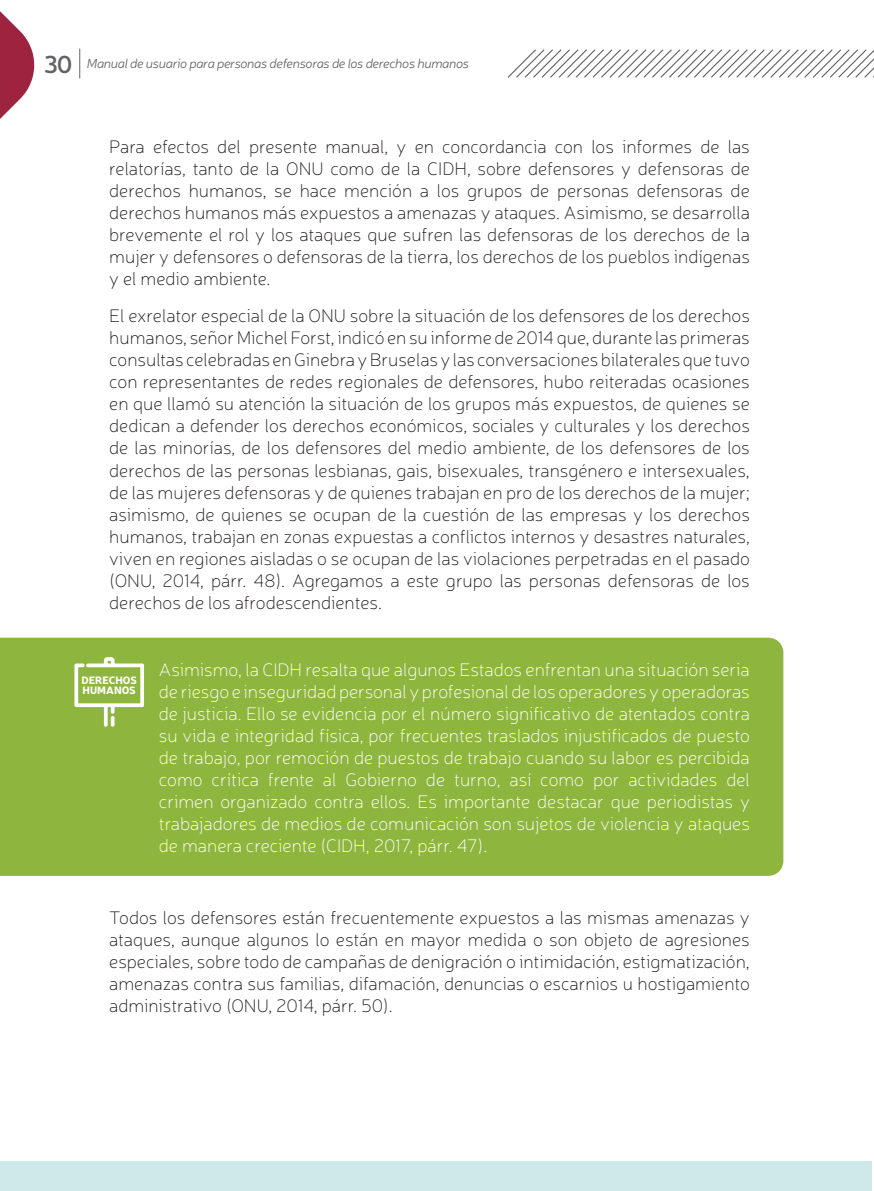
<style>
.page{position:relative;width:874px;height:1191px;background:#fff}
.page>*{position:absolute;margin:0;border:0;box-sizing:border-box;transform-origin:0 0}
.CAJA_DE_TEXTO{font:100 18.38px/22.1px "Neris";color:#231f20;text-align:justify}
.RES{font:100 18.38px/22.1px "Neris";color:#fff;text-align:justify}
.t1{font:italic 300 13.12px "Neris";letter-spacing:-.025em;color:#636366}
.CAJA_DE_TEXTO-2{font:900 10.5px/10.5px "Neris";color:#fff}
.s1{font-weight:600;font-style:normal;font-size:24.5px}
</style>
<div class="page">
<div style="left:0;top:1161px;width:871px;height:30px;background:#cee9e9"></div>
<svg style="left:79px;top:49px;width:1px;height:29px"></svg>
<div style="left:0;top:637px;width:783px;height:239px;background:#8eb63e"></div>
<svg style="left:0;top:11px;width:35px;height:108px"></svg>
<svg style="left:507px;top:49px;width:366px;height:29px"></svg>
<svg style="left:74px;top:656px;width:71px;height:71px"></svg>
<p class="t1" style="left:44px;top:55px;width:426px"><span class="s1">30</span> Manual de usuario para personas defensoras de los derechos humanos</p>
<p class="CAJA_DE_TEXTO" style="left:109px;top:135px;width:641px">Para efectos del presente manual, y en concordancia con los informes de las relatorías, tanto de la ONU como de la CIDH, sobre defensores y defensoras de derechos humanos, se hace mención a los grupos de personas defensoras de derechos humanos más expuestos a amenazas y ataques. Asimismo, se desarrolla brevemente el rol y los ataques que sufren las defensoras de los derechos de la mujer y defensores o defensoras de la tierra, los derechos de los pueblos indígenas y el medio ambiente.</p>
<p class="CAJA_DE_TEXTO" style="left:109px;top:304px;width:642px">El exrelator especial de la ONU sobre la situación de los defensores de los derechos humanos, señor Michel Forst, indicó en su informe de 2014 que, durante las primeras consultas celebradas en Ginebra y Bruselas y las conversaciones bilaterales que tuvo con representantes de redes regionales de defensores, hubo reiteradas ocasiones en que llamó su atención la situación de los grupos más expuestos, de quienes se dedican a defender los derechos económicos, sociales y culturales y los derechos de las minorías, de los defensores del medio ambiente, de los defensores de los derechos de las personas lesbianas, gais, bisexuales, transgénero e intersexuales, de las mujeres defensoras y de quienes trabajan en pro de los derechos de la mujer; asimismo, de quienes se ocupan de la cuestión de las empresas y los derechos humanos, trabajan en zonas expuestas a conflictos internos y desastres naturales, viven en regiones aisladas o se ocupan de las violaciones perpetradas en el pasado (ONU, 2014, párr. 48). Agregamos a este grupo las personas defensoras de los derechos de los afrodescendientes.</p>
<p class="CAJA_DE_TEXTO-2" style="left:81px;top:674px;width:57px">DERECHOS<br>HUMANOS</p>
<p class="RES" style="left:159px;top:658px;width:592px">Asimismo, la CIDH resalta que algunos Estados enfrentan una situación seria de riesgo e inseguridad personal y profesional de los operadores y operadoras de justicia. Ello se evidencia por el número significativo de atentados contra su vida e integridad física, por frecuentes traslados injustificados de puesto de trabajo, por remoción de puestos de trabajo cuando su labor es percibida como crítica frente al Gobierno de turno, así como por actividades del crimen organizado contra ellos. Es importante destacar que periodistas y trabajadores de medios de comunicación son sujetos de violencia y ataques de manera creciente (CIDH, 2017, párr. 47).</p>
<p class="CAJA_DE_TEXTO" style="left:109px;top:906px;width:641px">Todos los defensores están frecuentemente expuestos a las mismas amenazas y ataques, aunque algunos lo están en mayor medida o son objeto de agresiones especiales, sobre todo de campañas de denigración o intimidación, estigmatización, amenazas contra sus familias, difamación, denuncias o escarnios u hostigamiento administrativo (ONU, 2014, párr. 50).</p>
</div>
